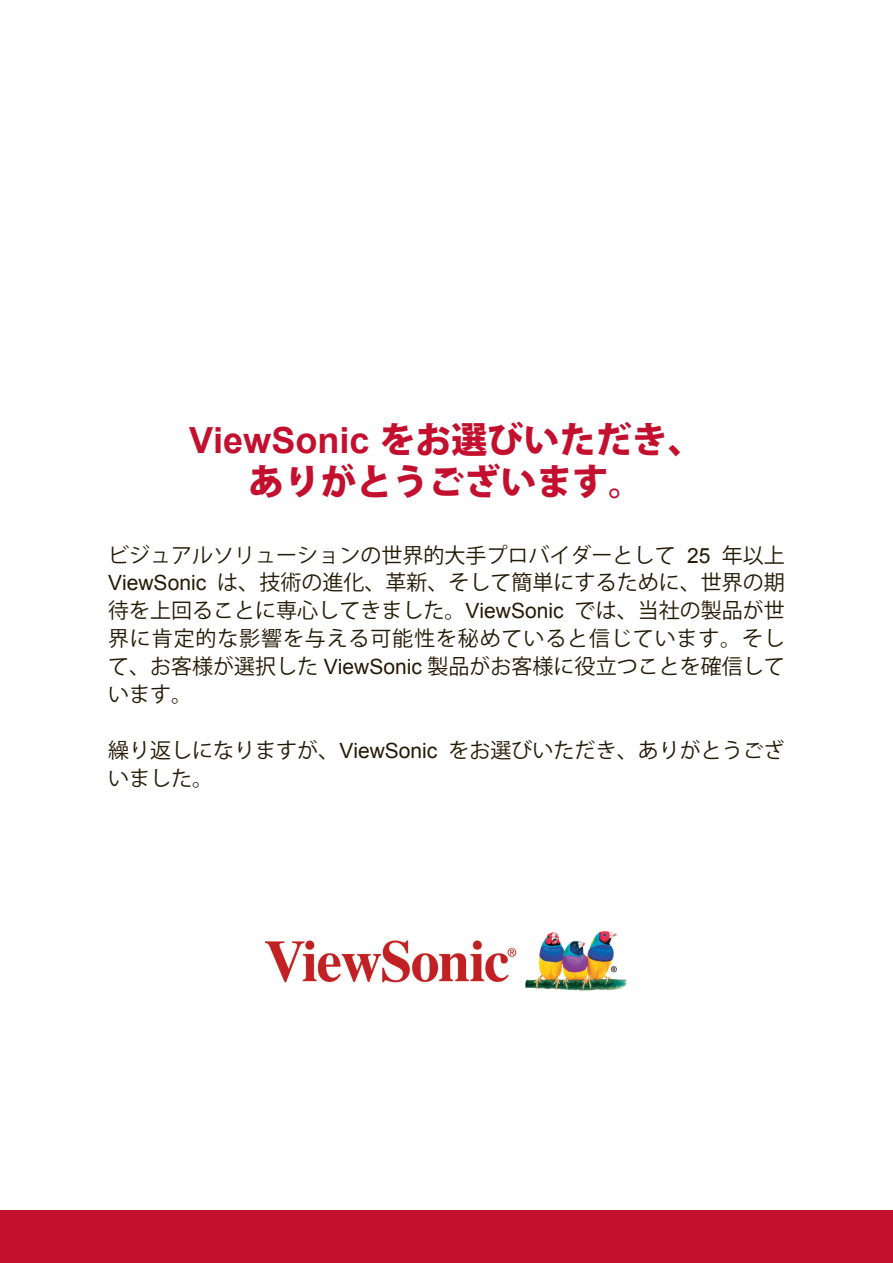
<style>
.page{position:relative;width:893px;height:1263px;background:#fff}
.page>*{position:absolute;margin:0;border:0;box-sizing:border-box;transform-origin:0 0}
.t1{font:700 36px "Arial";color:#c3102f}
.t2{font:800 36px "Koz Go Pro";color:#c3102f}
.t3{font:21px/27.9px "Koz Go Pro";color:#251a05;text-align:justify}
.s1{font-family:"Koz Go Pro";font-weight:800}
.s2{font-family:"Arial"}
</style>
<div class="page">
<div style="left:0;top:1210px;width:892px;height:53px;background:#c3102f"></div>
<img style="left:265px;top:931px;width:362px;height:60px">
<h1 class="t1" style="left:189px;top:416px;width:516px">ViewSonic <span class="s1">をお選びいただき、</span></h1>
<h1 class="t2" style="left:248px;top:458px;width:398px">ありがとうございます。</h1>
<p class="t3" style="left:108px;top:541px;width:678px">ビジュアルソリューションの世界的大手プロバイダーとして <span class="s2">25</span> 年以上<span class="s2">ViewSonic</span> は、技術の進化、革新、そして簡単にするために、世界の期待を上回ることに専心してきました。<span class="s2">ViewSonic</span> では、当社の製品が世界に肯定的な影響を与える可能性を秘めていると信じています。そして、お客様が選択した <span class="s2">ViewSonic</span> 製品がお客様に役立つことを確信しています。</p>
<p class="t3" style="left:108px;top:737px;width:678px">繰り返しになりますが、<span class="s2">ViewSonic</span> をお選びいただき、ありがとうございました。</p>
</div>
